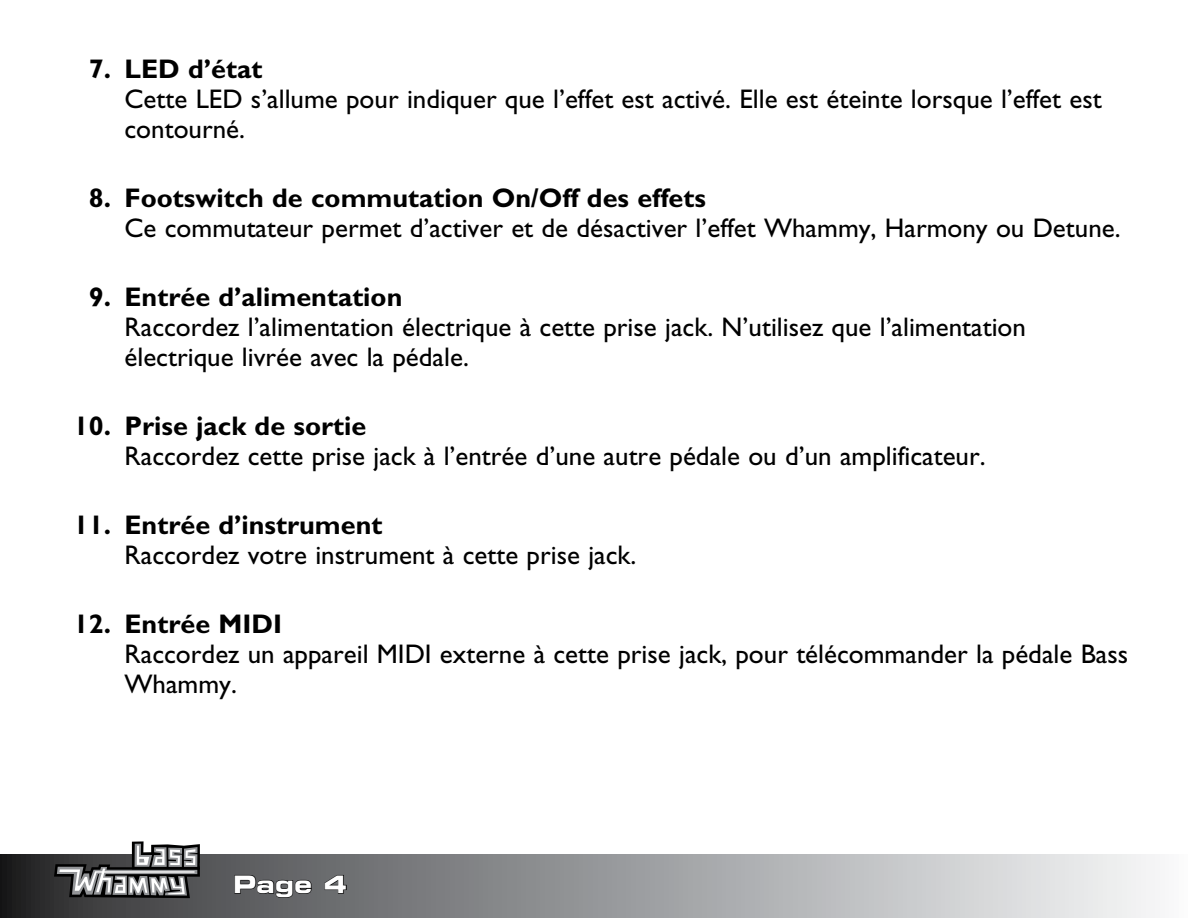
<style>
.page{position:relative;width:1188px;height:918px;background:#fff}
.page>*{position:absolute;margin:0;border:0;box-sizing:border-box;transform-origin:0 0}
.t1{font:27px/30px "Gill Sans";color:#000}
.t2{font:700 27px "Gill Sans";color:#000}
.t3{font:700 expanded 24px "Square 721 BT";color:#fff}
</style>
<div class="page">
<svg style="left:0;top:854px;width:1155px;height:64px;background:#9a9c9e"></svg>
<svg style="left:54px;top:841px;width:146px;height:57px"></svg>
<svg style="left:234px;top:874px;width:78px;height:24px;background:#48494b"></svg>
<svg style="left:324px;top:874px;width:23px;height:20px"></svg>
<p class="t2" style="left:89px;top:53px;width:175px">7. LED d’état</p>
<p class="t1" style="left:125px;top:84px;width:979px">Cette LED s’allume pour indiquer que l’effet est activé. Elle est éteinte lorsque l’effet est contourné.</p>
<p class="t2" style="left:89px;top:182px;width:619px">8. Footswitch de commutation On/Off des effets</p>
<p class="t1" style="left:125px;top:213px;width:998px">Ce commutateur permet d’activer et de désactiver l’effet Whammy, Harmony ou Detune.</p>
<p class="t2" style="left:89px;top:281px;width:315px">9. Entrée d’alimentation</p>
<p class="t1" style="left:125px;top:312px;width:903px">Raccordez l’alimentation électrique à cette prise jack. N’utilisez que l’alimentation électrique livrée avec la pédale.</p>
<p class="t2" style="left:74px;top:410px;width:294px">10. Prise jack de sortie</p>
<p class="t1" style="left:125px;top:441px;width:863px">Raccordez cette prise jack à l’entrée d’une autre pédale ou d’un amplificateur.</p>
<p class="t2" style="left:74px;top:509px;width:310px">11. Entrée d’instrument</p>
<p class="t1" style="left:125px;top:540px;width:513px">Raccordez votre instrument à cette prise jack.</p>
<p class="t2" style="left:74px;top:608px;width:210px">12. Entrée MIDI</p>
<p class="t1" style="left:125px;top:639px;width:1005px">Raccordez un appareil MIDI externe à cette prise jack, pour télécommander la pédale Bass<br>Whammy.</p>
<p class="t3" style="left:233px;top:870px;width:116px">Page 4</p>
</div>
